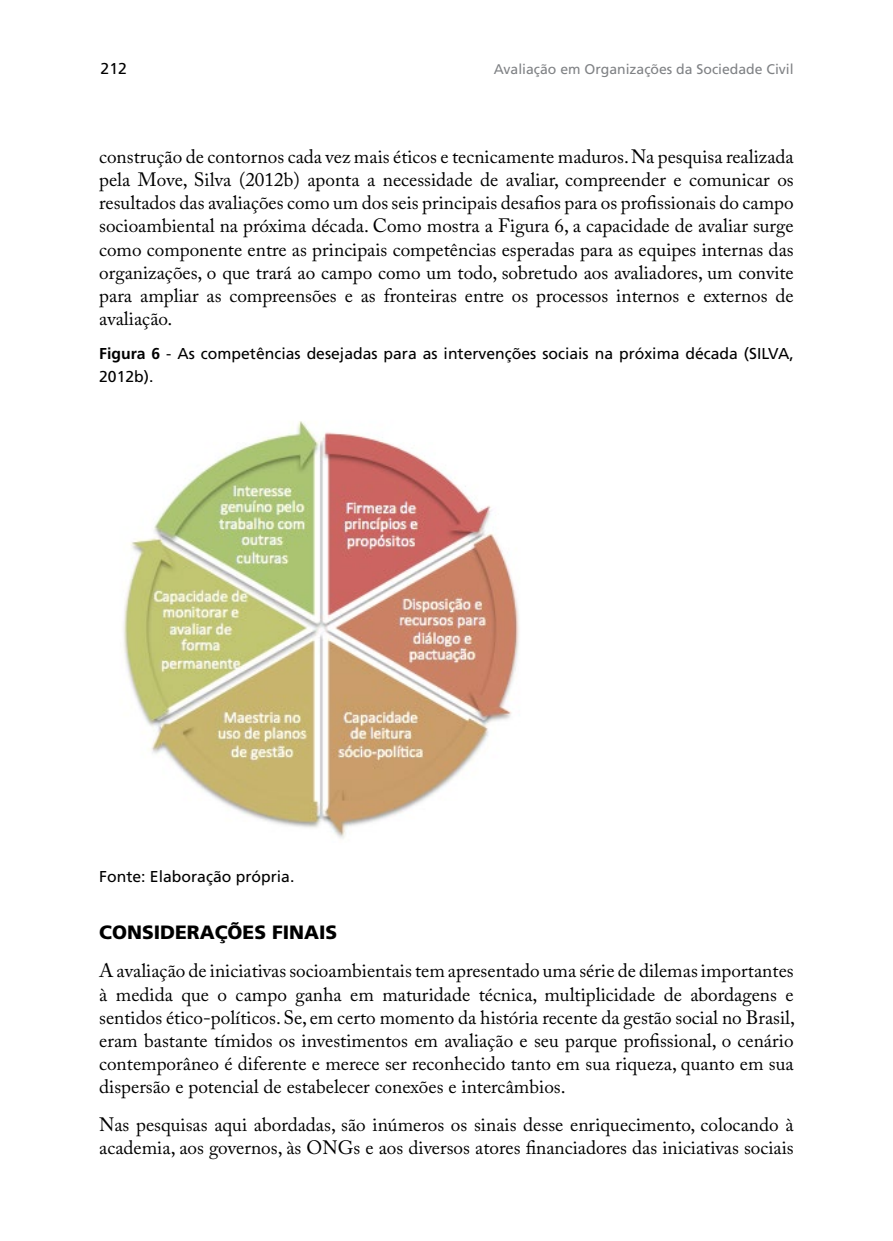
<style>
.page{position:relative;width:893px;height:1241px;background:#fff}
.page>*{position:absolute;margin:0;border:0;box-sizing:border-box;transform-origin:0 0}
.t1{font:19.25px/23.1px "Adobe Caslon Pro";color:#000;text-align:justify}
.t2{font:900 19.25px "Frutiger LT Std";color:#000}
.t3{font:15.75px/23.1px "Frutiger LT Std";color:#000}
.t4{font:14px "Frutiger LT Std";color:#808285}
.s1{font-weight:700}
</style>
<div class="page">
<img style="left:123px;top:421px;width:397px;height:417px">
<p class="t3" style="left:101px;top:57px;width:28px">212</p>
<p class="t4" style="left:494px;top:61px;width:301px">Avaliação em Organizações da Sociedade Civil</p>
<p class="t1" style="left:99px;top:145px;width:696px">construção de contornos cada vez mais éticos e tecnicamente maduros. Na pesquisa realizada pela Move, Silva (2012b) aponta a necessidade de avaliar, compreender e comunicar os resultados das avaliações como um dos seis principais desafios para os profissionais do campo socioambiental na próxima década. Como mostra a Figura 6, a capacidade de avaliar surge como componente entre as principais competências esperadas para as equipes internas das organizações, o que trará ao campo como um todo, sobretudo aos avaliadores, um convite para ampliar as compreensões e as fronteiras entre os processos internos e externos de avaliação.</p>
<p class="t3" style="left:99px;top:342px;width:696px"><span class="s1">Figura 6</span> - As competências desejadas para as intervenções sociais na próxima década (SILVA,<br>2012b).</p>
<p class="t3" style="left:99px;top:864px;width:197px">Fonte: Elaboração própria.</p>
<p class="t2" style="left:99px;top:920px;width:217px">CONSIDERAÇÕES FINAIS</p>
<p class="t1" style="left:99px;top:959px;width:697px">A avaliação de iniciativas socioambientais tem apresentado uma série de dilemas importantes à medida que o campo ganha em maturidade técnica, multiplicidade de abordagens e sentidos ético-políticos. Se, em certo momento da história recente da gestão social no Brasil, eram bastante tímidos os investimentos em avaliação e seu parque profissional, o cenário contemporâneo é diferente e merece ser reconhecido tanto em sua riqueza, quanto em sua dispersão e potencial de estabelecer conexões e intercâmbios.</p>
<p class="t1" style="left:99px;top:1112px;width:696px">Nas pesquisas aqui abordadas, são inúmeros os sinais desse enriquecimento, colocando à academia, aos governos, às ONGs e aos diversos atores financiadores das iniciativas sociais</p>
</div>
